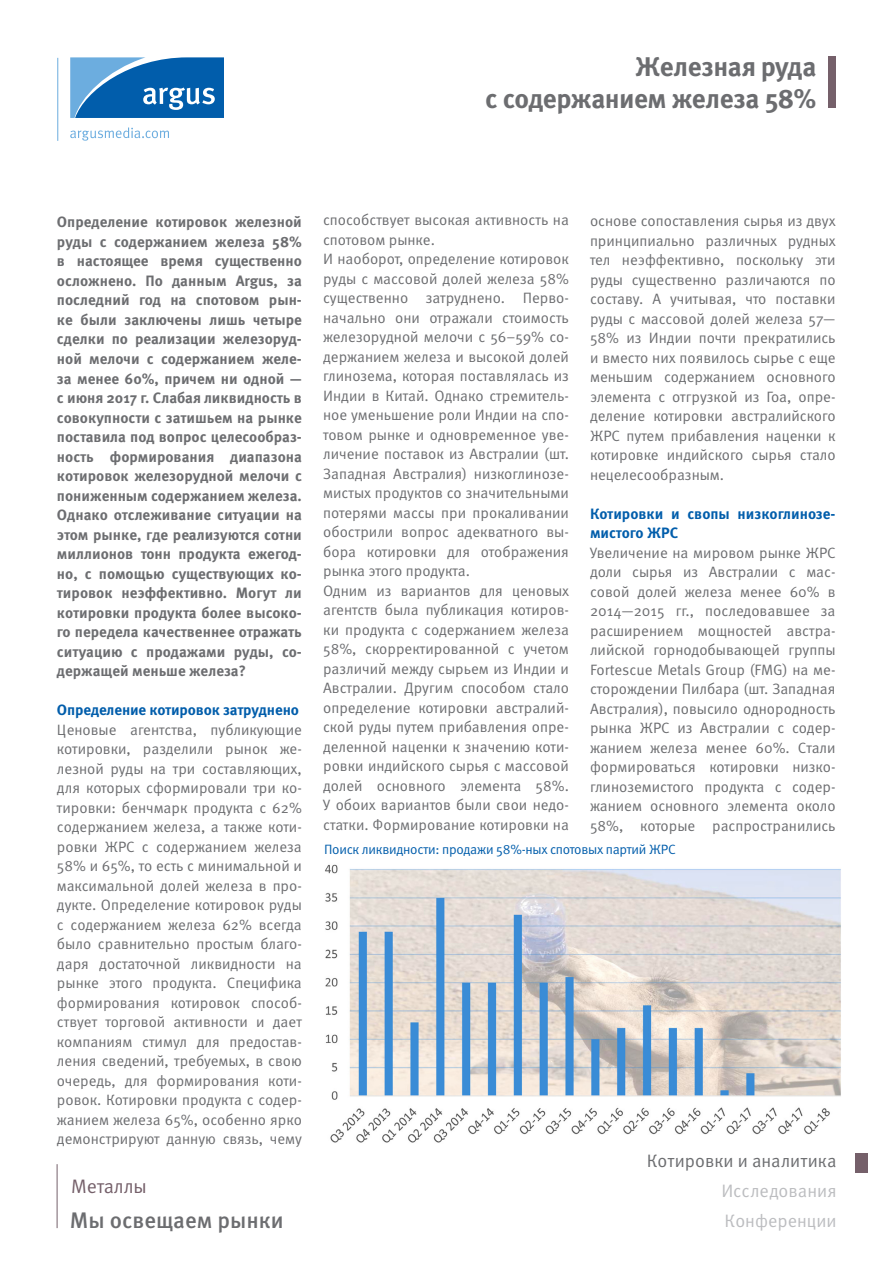
<style>
.page{position:relative;width:893px;height:1263px;background:#fff}
.page>*{position:absolute;margin:0;border:0;box-sizing:border-box;transform-origin:0 0}
.t1{font:700 27px/31.5px "Meta Pro";letter-spacing:-.025em;color:#6c6d70;text-align:right}
.t2{font:500 22.5px "Meta Pro";color:#6c6d70}
.t3{font:19.5px "Meta Pro Norm";color:#75606a}
.t4{font:18px/30px "Meta Pro Norm";color:#bcbdc0}
.t5{font:18px "Meta Pro Norm";color:#6c6d70}
.t6{font:15px/19.5px "Meta Pro Norm";color:#6c6d70;text-align:justify}
.t7{font:700 15px/19.5px "Meta Pro";color:#6c6d70;text-align:justify}
.t8{font:700 15px/19.5px "Meta Pro";letter-spacing:-.01em;color:#015dab}
.t9{font:13.5px "Meta Pro Norm";letter-spacing:-.02em;color:#015dab}
</style>
<div class="page">
<hr style="left:57px;top:58px;width:1px;height:83px;background:#6caddf">
<svg style="left:70px;top:57px;width:154px;height:61px;background:#327fbe"></svg>
<svg style="left:70px;top:127px;width:99px;height:14px"></svg>
<div style="left:828px;top:56px;width:8px;height:51px;background:#75606a"></div>
<div style="left:855px;top:1153px;width:13px;height:19px;background:#75606a"></div>
<hr style="left:57px;top:1165px;width:1px;height:62px;background:#75606a">
<img style="left:325px;top:864px;width:516px;height:279px">
<h1 class="t1" style="left:485px;top:49px;width:333px">Железная руда<br>с содержанием железа 58%</h1>
<p class="t7" style="left:57px;top:212px;width:247px">Определение котировок железной руды с содержанием железа 58% в настоящее время существенно осложнено. По данным Argus, за последний год на спотовом рын&shy;ке были заключены лишь четыре сделки по реализации железоруд&shy;ной мелочи с содержанием желе&shy;за менее 60%, причем ни одной — с июня 2017 г. Слабая ликвидность в совокупности с затишьем на рынке поставила под вопрос целесообраз&shy;ность формирования диапазона котировок железорудной мелочи с пониженным содержанием железа.<br>Однако отслеживание ситуации на этом рынке, где реализуются сотни миллионов тонн продукта ежегод&shy;но, с помощью существующих ко&shy;тировок неэффективно. Могут ли котировки продукта более высоко&shy;го передела качественнее отражать ситуацию с продажами руды, со&shy;держащей меньше железа?</p>
<p class="t8" style="left:57px;top:699px;width:243px">Определение котировок затруднено</p>
<p class="t6" style="left:57px;top:719px;width:247px">Ценовые агентства, публикующие котировки, разделили рынок же&shy;лезной руды на три составляющих, для которых сформировали три ко&shy;тировки: бенчмарк продукта с 62% содержанием железа, а также коти&shy;ровки ЖРС с содержанием железа 58% и 65%, то есть с минимальной и максимальной долей железа в про&shy;дукте. Определение котировок руды с содержанием железа 62% всегда было сравнительно простым благо&shy;даря достаточной ликвидности на рынке этого продукта. Специфика формирования котировок способ&shy;ствует торговой активности и дает компаниям стимул для предостав&shy;ления сведений, требуемых, в свою очередь, для формирования коти&shy;ровок. Котировки продукта с содер&shy;жанием железа 65%, особенно ярко демонстрируют данную связь, чему</p>
<h3 class="t3" style="left:71px;top:1171px;width:77px">Металлы</h3>
<h2 class="t2" style="left:70px;top:1203px;width:215px">Мы освещаем рынки</h2>
<p class="t6" style="left:323px;top:209px;width:248px;text-align:left">способствует высокая активность на спотовом рынке.<br>И наоборот, определение котировок руды с массовой долей железа 58% существенно затруднено. Перво&shy;начально они отражали стоимость железорудной мелочи с 56–59% со&shy;держанием железа и высокой долей глинозема, которая поставлялась из<br>Индии в Китай. Однако стремитель&shy;ное уменьшение роли Индии на спо&shy;товом рынке и одновременное уве&shy;личение поставок из Австралии (шт.<br>Западная Австралия) низкоглинозе&shy;мистых продуктов со значительными потерями массы при прокаливании обострили вопрос адекватного вы&shy;бора котировки для отображения рынка этого продукта.<br>Одним из вариантов для ценовых агентств была публикация котиров&shy;ки продукта с содержанием железа<br>58%, скорректированной с учетом различий между сырьем из Индии и<br>Австралии. Другим способом стало определение котировки австралий&shy;ской руды путем прибавления опре&shy;деленной наценки к значению коти&shy;ровки индийского сырья с массовой долей основного элемента 58%.<br>У обоих вариантов были свои недо&shy;статки. Формирование котировки на</p>
<p class="t6" style="left:590px;top:210px;width:247px">основе сопоставления сырья из двух принципиально различных рудных тел неэффективно, поскольку эти руды существенно различаются по составу. А учитывая, что поставки руды с массовой долей железа 57— 58% из Индии почти прекратились и вместо них появилось сырье с еще меньшим содержанием основного элемента с отгрузкой из Гоа, опре&shy;деление котировки австралийского ЖРС путем прибавления наценки к котировке индийского сырья стало нецелесообразным.</p>
<p class="t8" style="left:590px;top:503px;width:247px">Котировки и свопы низкоглинозе&shy;мистого ЖРС</p>
<p class="t6" style="left:590px;top:542px;width:247px">Увеличение на мировом рынке ЖРС доли сырья из Австралии с мас&shy;совой долей железа менее 60% в 2014—2015 гг., последовавшее за расширением мощностей австра&shy;лийской горнодобывающей группы Fortescue Metals Group (FMG) на ме&shy;сторождении Пилбара (шт. Западная Австралия), повысило однородность рынка ЖРС из Австралии с содер&shy;жанием железа менее 60%. Стали формироваться котировки низко&shy;глиноземистого продукта с содер&shy;жанием основного элемента около 58%, которые распространились</p>
<p class="t9" style="left:324px;top:839px;width:353px">Поиск ликвидности: продажи 58%-ных спотовых партий ЖРС</p>
<p class="t5" style="left:647px;top:1147px;width:191px">Котировки и аналитика</p>
<p class="t4" style="left:721px;top:1175px;width:117px">Исследования<br>Конференции</p>
</div>
